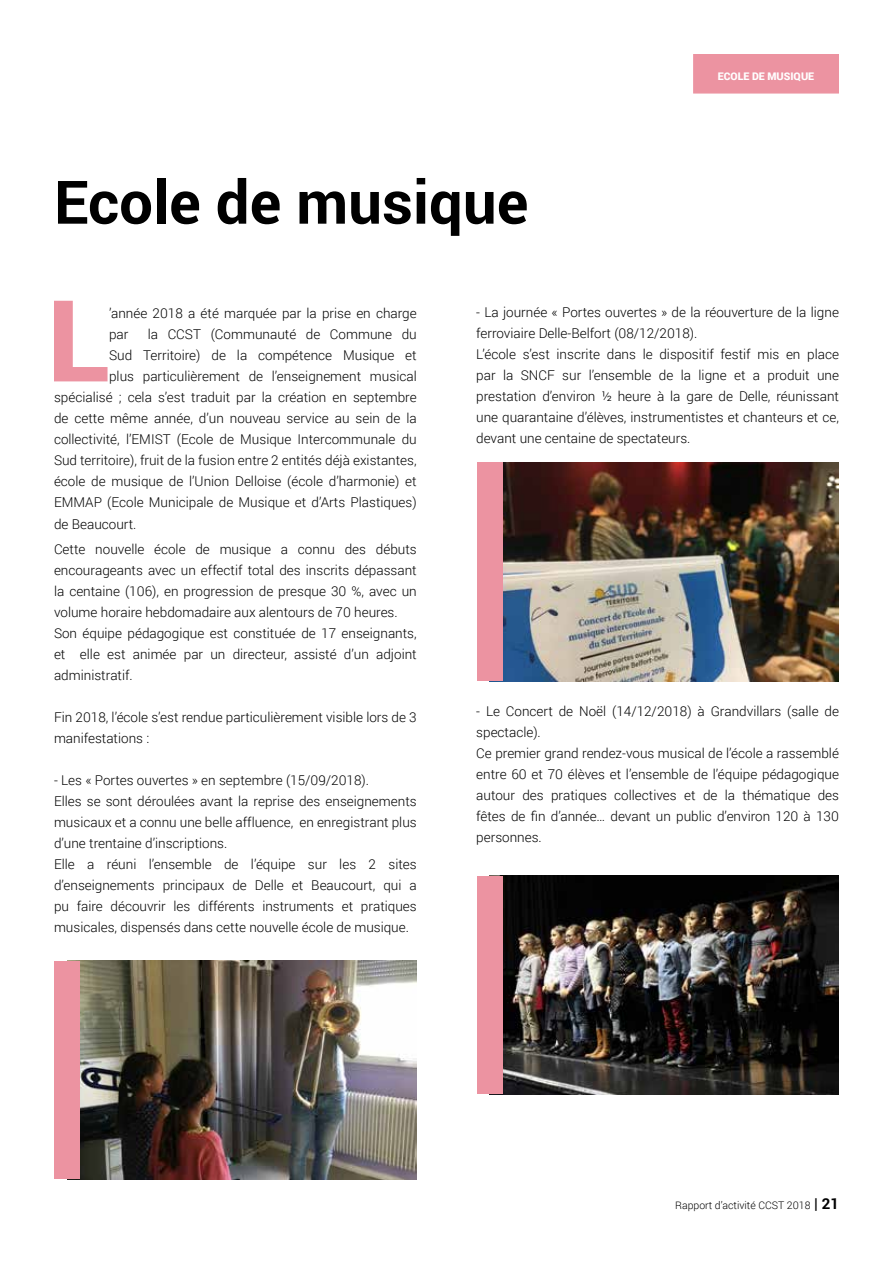
<style>
.page{position:relative;width:893px;height:1263px;background:#fff}
.page>*{position:absolute;margin:0;border:0;box-sizing:border-box;transform-origin:0 0}
.t1{font:900 113.4px "Roboto";color:#ec93a1}
.t2{font:700 60px "Roboto";color:#000}
.t3{font:300 13.5px/21px "Roboto";color:#000}
.t4{font:300 10.5px "Roboto";color:#000}
.t5{font:900 10.5px "Roboto";color:#fff}
.s1{font-weight:700;font-size:15px}
</style>
<div class="page">
<img style="left:80px;top:961px;width:337px;height:218px">
<img style="left:502px;top:876px;width:337px;height:218px">
<img style="left:502px;top:462px;width:337px;height:219px">
<div style="left:693px;top:54px;width:146px;height:40px;background:#ec93a1;border:2px solid #ec93a1"></div>
<div style="left:55px;top:961px;width:25px;height:218px;background:#ec93a1"></div>
<div style="left:477px;top:462px;width:25px;height:219px;background:#ec93a1"></div>
<div style="left:477px;top:876px;width:25px;height:218px;background:#ec93a1"></div>
<h2 class="t2" style="left:54px;top:160px;width:476px">Ecole de musique</h2>
<p class="t5" style="left:718px;top:68px;width:98px">ECOLE DE MUSIQUE</p>
<h1 class="t1" style="left:48px;top:261px;width:63px">L</h1>
<p class="t3" style="left:109px;top:303px;width:309px">’année 2018 a été marquée par la prise en charge par</p>
<p class="t3" style="left:148px;top:324px;width:270px">la CCST (Communauté de Commune du</p>
<p class="t3" style="left:109px;top:345px;width:309px">Sud Territoire) de la compétence Musique et</p>
<p class="t3" style="left:109px;top:366px;width:309px">plus particulièrement de l’enseignement musical</p>
<p class="t3" style="left:54px;top:387px;width:364px">spécialisé ; cela s’est traduit par la création en septembre</p>
<p class="t3" style="left:54px;top:408px;width:364px">de cette même année, d’un nouveau service au sein de la</p>
<p class="t3" style="left:54px;top:429px;width:364px">collectivité, l’EMIST (Ecole de Musique Intercommunale du</p>
<p class="t3" style="left:54px;top:450px;width:364px">Sud territoire), fruit de la fusion entre 2 entités déjà existantes,</p>
<p class="t3" style="left:54px;top:471px;width:364px">école de musique de l’Union Delloise (école d’harmonie) et</p>
<p class="t3" style="left:54px;top:492px;width:364px">EMMAP (Ecole Municipale de Musique et d’Arts Plastiques)</p>
<p class="t3" style="left:54px;top:513px;width:84px">de Beaucourt.</p>
<p class="t3" style="left:54px;top:538px;width:364px">Cette nouvelle école de musique a connu des débuts encourageants avec un effectif total des inscrits dépassant la centaine (106), en progression de presque 30 %, avec un volume horaire hebdomadaire aux alentours de 70 heures.<br>Son équipe pédagogique est constituée de 17 enseignants, et elle est animée par un directeur, assisté d’un adjoint administratif.</p>
<p class="t3" style="left:54px;top:706px;width:364px">Fin 2018, l’école s’est rendue particulièrement visible lors de 3 manifestations :</p>
<p class="t3" style="left:54px;top:769px;width:364px">- Les « Portes ouvertes » en septembre (15/09/2018).<br>Elles se sont déroulées avant la reprise des enseignements musicaux et a connu une belle affluence, en enregistrant plus d’une trentaine d’inscriptions.<br>Elle a réuni l’ensemble de l’équipe sur les 2 sites d’enseignements principaux de Delle et Beaucourt, qui a pu faire découvrir les différents instruments et pratiques musicales, dispensés dans cette nouvelle école de musique.</p>
<p class="t3" style="left:476px;top:301px;width:364px">- La journée « Portes ouvertes » de la réouverture de la ligne ferroviaire Delle-Belfort (08/12/2018).<br>L’école s’est inscrite dans le dispositif festif mis en place par la SNCF sur l’ensemble de la ligne et a produit une prestation d’environ ½ heure à la gare de Delle, réunissant une quarantaine d’élèves, instrumentistes et chanteurs et ce, devant une centaine de spectateurs.</p>
<p class="t3" style="left:476px;top:700px;width:364px">- Le Concert de Noël (14/12/2018) à Grandvillars (salle de spectacle).<br>Ce premier grand rendez-vous musical de l’école a rassemblé entre 60 et 70 élèves et l’ensemble de l’équipe pédagogique autour des pratiques collectives et de la thématique des fêtes de fin d’année… devant un public d’environ 120 à 130 personnes.</p>
<p class="t4" style="left:675px;top:1198px;width:165px">Rapport d’activité CCST 2018 <span class="s1">| 21</span></p>
</div>
